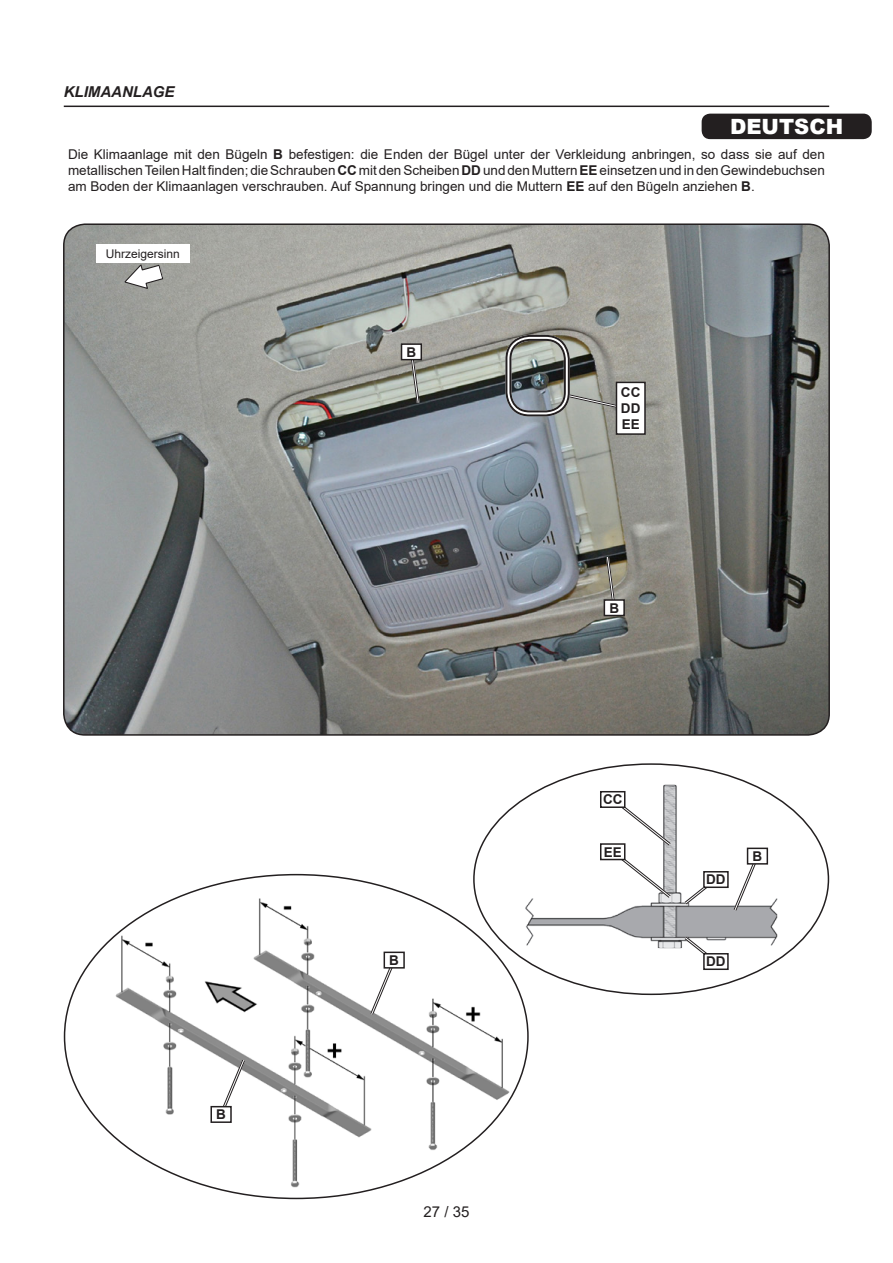
<style>
.page{position:relative;width:893px;height:1263px;background:#fff}
.page>*{position:absolute;margin:0;border:0;box-sizing:border-box;transform-origin:0 0}
.t1{font:900 21px "Arial";color:#fff}
.t2{font:italic 700 15px "Arial";color:#231f20}
.t3{font:15px "Arial";color:#231f20}
.t4{font:13.5px/16.2px "Arial";color:#231f20;text-align:justify}
.t5{font:700 13.5px "Arial";color:#231f20}
.t6{font:12px "Arial";color:#231f20}
.s1{font-weight:700}
</style>
<div class="page">
<hr style="left:64px;top:106px;width:765px;height:1px;background:#231f20">
<div style="left:702px;top:114px;width:170px;height:25px;background:#231f20;border-radius:9px"></div>
<img style="left:64px;top:226px;width:765px;height:508px">
<svg style="left:408px;top:360px;width:14px;height:46px"></svg>
<svg style="left:563px;top:392px;width:53px;height:20px"></svg>
<svg style="left:604px;top:554px;width:14px;height:45px"></svg>
<div style="left:401px;top:344px;width:20px;height:16px;background:#fff"></div>
<div style="left:401px;top:343px;width:21px;height:17px;border:2px solid #231f20"></div>
<div style="left:616px;top:382px;width:29px;height:52px;background:#fff"></div>
<div style="left:616px;top:382px;width:30px;height:53px;border:2px solid #231f20"></div>
<div style="left:604px;top:600px;width:20px;height:15px;background:#fff"></div>
<div style="left:604px;top:599px;width:21px;height:17px;border:2px solid #231f20"></div>
<div style="left:505px;top:335px;width:65px;height:81px;border:6px solid #fff;border-radius:21px"></div>
<div style="left:505px;top:335px;width:65px;height:81px;border:2px solid #231f20;border-radius:23px"></div>
<div style="left:509px;top:339px;width:57px;height:73px;border:2px solid #231f20;border-radius:19px"></div>
<div style="left:96px;top:244px;width:94px;height:18px;background:#fff"></div>
<svg style="left:121px;top:262px;width:44px;height:32px"></svg>
<img style="left:525px;top:785px;width:252px;height:163px">
<svg style="left:731px;top:852px;width:30px;height:62px"></svg>
<svg style="left:681px;top:875px;width:38px;height:32px"></svg>
<svg style="left:681px;top:934px;width:38px;height:20px"></svg>
<svg style="left:607px;top:793px;width:67px;height:108px"></svg>
<div style="left:748px;top:848px;width:19px;height:16px;background:#fff"></div>
<div style="left:747px;top:847px;width:21px;height:18px;border:2px solid #231f20"></div>
<div style="left:601px;top:792px;width:24px;height:15px;background:#fff"></div>
<div style="left:600px;top:791px;width:25px;height:17px;border:2px solid #231f20"></div>
<div style="left:704px;top:872px;width:24px;height:15px;background:#fff"></div>
<div style="left:703px;top:871px;width:26px;height:17px;border:2px solid #231f20"></div>
<div style="left:703px;top:953px;width:26px;height:17px;border:2px solid #231f20"></div>
<div style="left:601px;top:844px;width:24px;height:15px;background:#fff"></div>
<div style="left:600px;top:843px;width:25px;height:17px;border:2px solid #231f20"></div>
<img style="left:108px;top:893px;width:409px;height:305px">
<svg style="left:368px;top:956px;width:30px;height:62px"></svg>
<svg style="left:217px;top:1056px;width:31px;height:62px"></svg>
<div style="left:384px;top:952px;width:20px;height:16px;background:#fff"></div>
<div style="left:384px;top:951px;width:21px;height:17px;border:2px solid #231f20"></div>
<div style="left:211px;top:1107px;width:20px;height:15px;background:#fff"></div>
<div style="left:210px;top:1106px;width:22px;height:17px;border:2px solid #231f20"></div>
<p class="t2" style="left:64px;top:82px;width:112px">KLIMAANLAGE</p>
<h1 class="t1" style="left:730px;top:111px;width:115px">DEUTSCH</h1>
<p class="t4" style="left:68px;top:146px;width:758px">Die Klimaanlage mit den Bügeln <span class="s1">B</span> befestigen: die Enden der Bügel unter der Verkleidung anbringen, so dass sie auf den metallischen Teilen Halt finden; die Schrauben <span class="s1">CC</span> mit den Scheiben <span class="s1">DD</span> und den Muttern <span class="s1">EE</span> einsetzen und in den Gewindebuchsen am Boden der Klimaanlagen verschrauben. Auf Spannung bringen und die Muttern <span class="s1">EE</span> auf den Bügeln anziehen <span class="s1">B</span>.</p>
<p class="t6" style="left:106px;top:245px;width:76px">Uhrzeigersinn</p>
<p class="t5" style="left:216px;top:1105px;width:11px">B</p>
<p class="t5" style="left:407px;top:343px;width:11px">B</p>
<p class="t5" style="left:389px;top:951px;width:11px">B</p>
<p class="t3" style="left:424px;top:1201px;width:47px">27 / 35</p>
<p class="t5" style="left:621px;top:383px;width:21px">CC</p>
<p class="t5" style="left:621px;top:399px;width:21px">DD</p>
<p class="t5" style="left:622px;top:415px;width:20px">EE</p>
<p class="t5" style="left:609px;top:598px;width:11px">B</p>
<p class="t5" style="left:603px;top:790px;width:21px">CC</p>
<p class="t5" style="left:604px;top:842px;width:20px">EE</p>
<p class="t5" style="left:706px;top:870px;width:21px">DD</p>
<p class="t5" style="left:753px;top:847px;width:11px">B</p>
<p class="t5" style="left:706px;top:952px;width:21px">DD</p>
</div>
